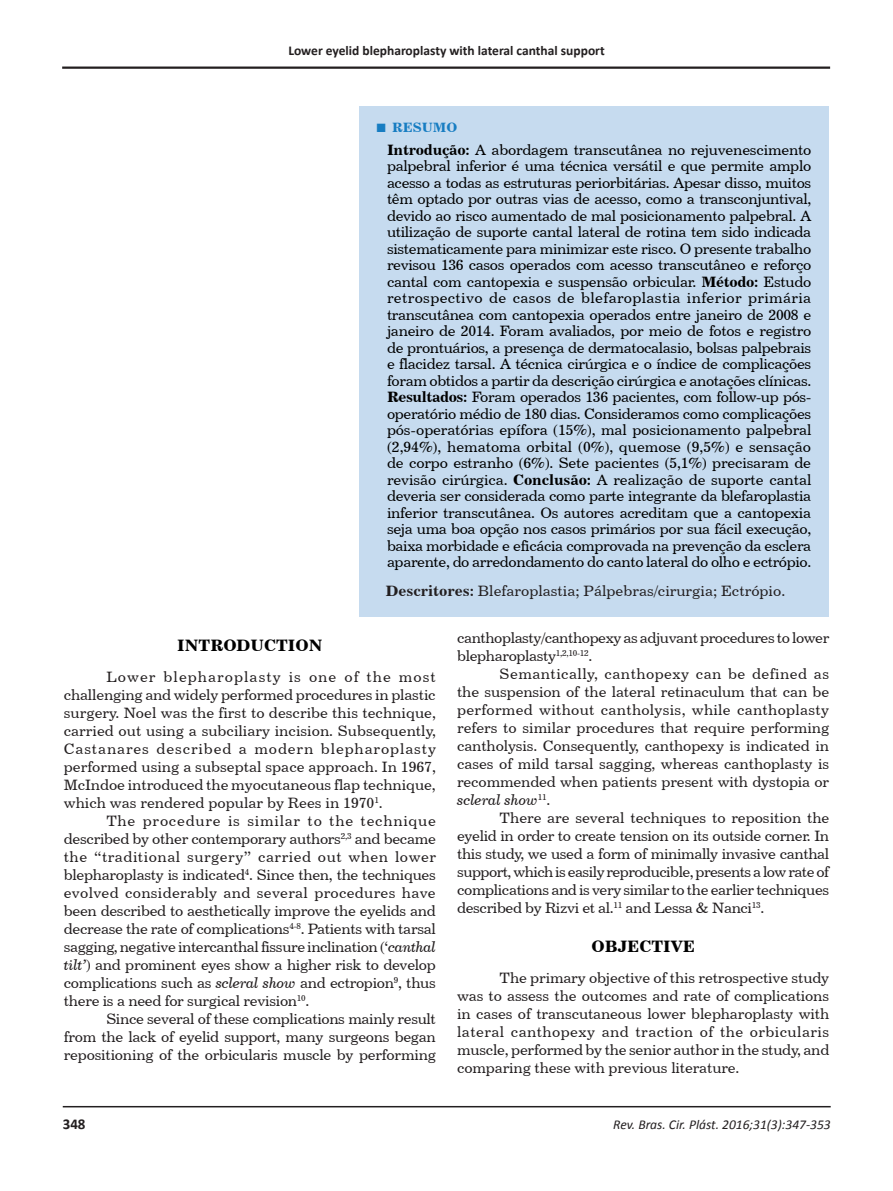
<style>
.page{position:relative;width:893px;height:1191px;background:#fff}
.page>*{position:absolute;margin:0;border:0;box-sizing:border-box;transform-origin:0 0}
.Intertítulo{font:16.5px "Century 731 BT Bold A";color:#000}
.Texto{font:15px/18px "Century 731 BT Roman A";letter-spacing:-.015em;color:#231f20;text-align:justify}
.Abstract{font:15px/16.5px "Century 731 BT Roman A";letter-spacing:-.025em;color:#000;text-align:justify}
.Key_words{font:15px "Century 731 BT Roman A";color:#231f20}
.t1{font:700 15px "Calibri";color:#231f20}
.t2{font:700 13.5px "Calibri";color:#231f20}
.t3{font:italic 13.5px "Calibri";color:#231f20}
.RESUMO{font:13.5px "Century 731 BT Bold A";color:#177dc2}
.s1{font-family:"Times New Roman";font-weight:700;font-size:18px}
.s2{font-family:"Century 731 BT Bold A"}
.s3{font-family:"Century 731 BT Italic A"}
</style>
<div class="page">
<hr style="left:63px;top:1106px;width:768px;height:1px;background:#231f20">
<hr style="left:62px;top:67px;width:768px;height:2px;background:#231f20">
<div style="left:359px;top:106px;width:470px;height:511px;background:#c6dbef"></div>
<p class="t2" style="left:288px;top:42px;width:318px">Lower eyelid blepharoplasty with lateral canthal support</p>
<p class="RESUMO" style="left:376px;top:119px;width:83px"><span class="s1">■</span> RESUMO</p>
<p class="Abstract" style="left:387px;top:141px;width:426px"><span class="s2">Introdução:</span> A abordagem transcutânea no rejuvenescimento palpebral inferior é uma técnica versátil e que permite amplo acesso a todas as estruturas periorbitárias. Apesar disso, muitos têm optado por outras vias de acesso, como a transconjuntival, devido ao risco aumentado de mal posicionamento palpebral. A utilização de suporte cantal lateral de rotina tem sido indicada sistematicamente para minimizar este risco. O presente trabalho revisou 136 casos operados com acesso transcutâneo e reforço cantal com cantopexia e suspensão orbicular. <span class="s2">Método:</span> Estudo retrospectivo de casos de blefaroplastia inferior primária transcutânea com cantopexia operados entre janeiro de 2008 e janeiro de 2014. Foram avaliados, por meio de fotos e registro de prontuários, a presença de dermatocalasio, bolsas palpebrais e flacidez tarsal. A técnica cirúrgica e o índice de complicações foram obtidos a partir da descrição cirúrgica e anotações clínicas.<br><span class="s2">Resultados:</span> Foram operados 136 pacientes, com follow-up pós&shy;operatório médio de 180 dias. Consideramos como complicações pós-operatórias epífora (15%), mal posicionamento palpebral (2,94%), hematoma orbital (0%), quemose (9,5%) e sensação de corpo estranho (6%). Sete pacientes (5,1%) precisaram de revisão cirúrgica. <span class="s2">Conclusão:</span> A realização de suporte cantal deveria ser considerada como parte integrante da blefaroplastia inferior transcutânea. Os autores acreditam que a cantopexia seja uma boa opção nos casos primários por sua fácil execução, baixa morbidade e eficácia comprovada na prevenção da esclera aparente, do arredondamento do canto lateral do olho e ectrópio.</p>
<p class="Key_words" style="left:386px;top:581px;width:401px"><span class="s2">Descritores:</span> Blefaroplastia; Pálpebras/cirurgia; Ectrópio.</p>
<p class="Intertítulo" style="left:177px;top:635px;width:147px">INTRODUCTION</p>
<p class="Texto" style="left:64px;top:667px;width:374px;text-indent:43px">Lower blepharoplasty is one of the most challenging and widely performed procedures in plastic surgery. Noel was the first to describe this technique, carried out using a subciliary incision. Subsequently, Castanares described a modern blepharoplasty performed using a subseptal space approach. In 1967, McIndoe introduced the myocutaneous flap technique, which was rendered popular by Rees in 1970<sup>1</sup>.</p>
<p class="Texto" style="left:64px;top:811px;width:374px;text-indent:43px">The procedure is similar to the technique described by other contemporary authors<sup>2,3</sup> and became the “traditional surgery” carried out when lower blepharoplasty is indicated<sup>4</sup>. Since then, the techniques evolved considerably and several procedures have been described to aesthetically improve the eyelids and decrease the rate of complications<sup>4-8</sup>. Patients with tarsal sagging, negative intercanthal fissure inclination (‘<span class="s3">canthal tilt’</span>) and prominent eyes show a higher risk to develop complications such as <span class="s3">scleral show</span> and ectropion<sup>9</sup>, thus there is a need for surgical revision<sup>10</sup>.</p>
<p class="Texto" style="left:64px;top:1009px;width:374px;text-indent:43px">Since several of these complications mainly result from the lack of eyelid support, many surgeons began repositioning of the orbicularis muscle by performing</p>
<p class="Texto" style="left:457px;top:629px;width:374px">canthoplasty/canthopexy as adjuvant procedures to lower blepharoplasty<sup>1,2,10-12</sup>.</p>
<p class="Texto" style="left:457px;top:665px;width:374px;text-indent:43px">Semantically, canthopexy can be defined as the suspension of the lateral retinaculum that can be performed without cantholysis, while canthoplasty refers to similar procedures that require performing cantholysis. Consequently, canthopexy is indicated in cases of mild tarsal sagging, whereas canthoplasty is recommended when patients present with dystopia or <span class="s3">scleral show</span><sup>11</sup>.</p>
<p class="Texto" style="left:457px;top:809px;width:374px;text-indent:43px">There are several techniques to reposition the eyelid in order to create tension on its outside corner. In this study, we used a form of minimally invasive canthal support, which is easily reproducible, presents a low rate of complications and is very similar to the earlier techniques described by Rizvi et al.<sup>11</sup> and Lessa &amp; Nanci<sup>13</sup>.</p>
<p class="Intertítulo" style="left:591px;top:936px;width:105px">OBJECTIVE</p>
<p class="Texto" style="left:457px;top:968px;width:374px;text-indent:43px">The primary objective of this retrospective study was to assess the outcomes and rate of complications in cases of transcutaneous lower blepharoplasty with lateral canthopexy and traction of the orbicularis muscle, performed by the senior author in the study, and comparing these with previous literature.</p>
<p class="t1" style="left:63px;top:1114px;width:24px">348</p>
<p class="t3" style="left:613px;top:1115px;width:219px">Rev. Bras. Cir. Plást. 2016;31(3):347-353</p>
</div>
